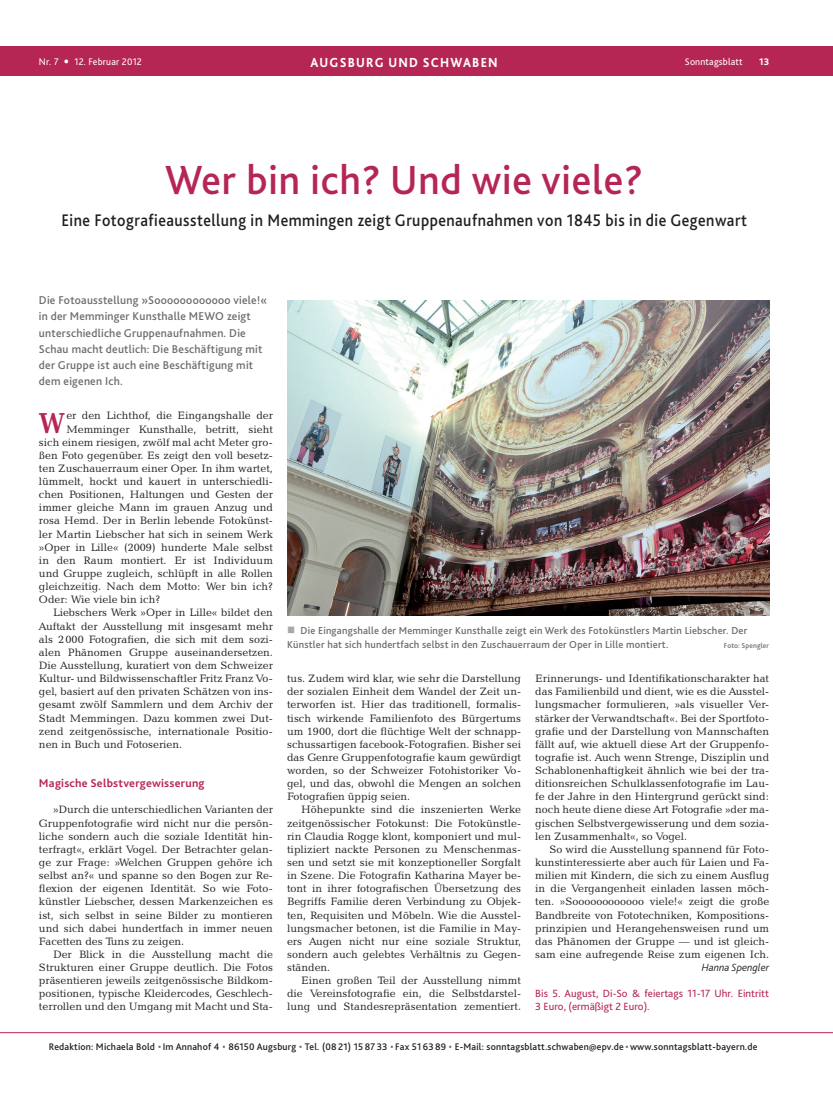
<style>
.page{position:relative;width:833px;height:1117px;background:#fff}
.page>*{position:absolute;margin:0;border:0;box-sizing:border-box;transform-origin:0 0}
.t1{font:500 42.5px "Bliss 2";letter-spacing:.02em;color:#b62654;scale:.95 1}
.t2{font:700 29.5px "Candida BT";color:#b62654;scale:.9 1}
.t3{font:500 17.5px "Bliss 2";letter-spacing:.03em;color:#231f20;scale:.9 1}
.t4{font:800 13.75px "Bliss 2";letter-spacing:.1em;color:#fff;scale:.9 1}
.t5{font:500 11.88px/16.2px "Bliss 2";letter-spacing:.02em;color:#6c6d70}
.t6{font:700 11.88px "Bliss 2";letter-spacing:.02em;color:#b62654}
.t7{font:11px/13.1px "Candida BT";color:#231f20;text-align:justify}
.t8{font:11px/13.1px "Bliss 2";color:#b62654}
.t9{font:italic 300 11px "Bliss 2";color:#231f20}
.t10{font:500 10.62px/13.8px "Bliss 2";letter-spacing:.02em;color:#6c6d70}
.t11{font:500 10px "Bliss 2";letter-spacing:.02em;color:#231f20}
.t12{font:10px "Bliss 2";letter-spacing:.02em;color:#fff}
.t13{font:800 10px "Bliss 2";color:#fff}
.t14{font:500 7.5px "Bliss 2";letter-spacing:.02em;color:#6c6d70}
.s1{font-size:17.5px}
.s2{color:#a8a9ad}
.s3{color:#6c6d70}
</style>
<div class="page">
<div style="left:0;top:47px;width:833px;height:29px;background:#b62654"></div>
<hr style="left:0;top:1032px;width:833px;height:1px;background:#b62654">
<img style="left:287px;top:300px;width:482px;height:315px">
<p class="t12" style="left:39px;top:58px;width:104px">Nr. 7 <span class="s1">•</span> 12. Februar 2012</p>
<p class="t4" style="left:310px;top:57px;width:210px">AUGSBURG UND SCHWABEN</p>
<p class="t12" style="left:685px;top:58px;width:59px">Sonntagsblatt</p>
<p class="t13" style="left:759px;top:58px;width:12px">13</p>
<h1 class="t1" style="left:165px;top:164px;width:505px">Wer bin ich? Und wie viele?</h1>
<h3 class="t3" style="left:61px;top:213px;width:763px">Eine Fotografieausstellung in Memmingen zeigt Gruppenaufnahmen von 1845 bis in die Gegenwart</h3>
<p class="t5" style="left:39px;top:293px;width:230px">Die Fotoausstellung »Soooooooooooo viele!« in der Memminger Kunsthalle MEWO zeigt unterschiedliche Gruppenaufnahmen. Die Schau macht deutlich: Die Beschäftigung mit der Gruppe ist auch eine Beschäftigung mit dem eigenen Ich.</p>
<h2 class="t2" style="left:39px;top:412px;width:30px">W</h2>
<p class="t7" style="left:66px;top:410px;width:208px">er den Lichthof, die Eingangshalle der</p>
<p class="t7" style="left:66px;top:423px;width:208px">Memminger Kunsthalle, betritt, sieht</p>
<p class="t7" style="left:39px;top:436px;width:235px">sich einem riesigen, zwölf mal acht Meter gro-</p>
<p class="t7" style="left:39px;top:449px;width:235px">ßen Foto gegenüber. Es zeigt den voll besetz-</p>
<p class="t7" style="left:39px;top:462px;width:235px">ten Zuschauerraum einer Oper. In ihm wartet,</p>
<p class="t7" style="left:39px;top:475px;width:235px">lümmelt, hockt und kauert in unterschiedli-</p>
<p class="t7" style="left:39px;top:489px;width:235px">chen Positionen, Haltungen und Gesten der</p>
<p class="t7" style="left:39px;top:502px;width:235px">immer gleiche Mann im grauen Anzug und</p>
<p class="t7" style="left:39px;top:515px;width:235px">rosa Hemd. Der in Berlin lebende Fotokünst-</p>
<p class="t7" style="left:39px;top:528px;width:235px">ler Martin Liebscher hat sich in seinem Werk</p>
<p class="t7" style="left:39px;top:541px;width:235px">»Oper in Lille« (2009) hunderte Male selbst</p>
<p class="t7" style="left:39px;top:554px;width:235px">in den Raum montiert. Er ist Individuum</p>
<p class="t7" style="left:39px;top:567px;width:235px">und Gruppe zugleich, schlüpft in alle Rollen</p>
<p class="t7" style="left:39px;top:580px;width:235px">gleichzeitig. Nach dem Motto: Wer bin ich?</p>
<p class="t7" style="left:39px;top:594px;width:123px">Oder: Wie viele bin ich?</p>
<p class="t7" style="left:53px;top:607px;width:221px">Liebschers Werk »Oper in Lille« bildet den</p>
<p class="t7" style="left:39px;top:620px;width:235px">Auftakt der Ausstellung mit insgesamt mehr</p>
<p class="t7" style="left:39px;top:633px;width:235px">als 2 000 Fotografien, die sich mit dem sozi-</p>
<p class="t7" style="left:39px;top:646px;width:235px">alen Phänomen Gruppe auseinandersetzen.</p>
<p class="t7" style="left:39px;top:659px;width:235px">Die Ausstellung, kuratiert von dem Schweizer</p>
<p class="t7" style="left:39px;top:672px;width:235px">Kultur- und Bildwissenschaftler Fritz Franz Vo-</p>
<p class="t7" style="left:39px;top:685px;width:235px">gel, basiert auf den privaten Schätzen von ins-</p>
<p class="t7" style="left:39px;top:699px;width:235px">gesamt zwölf Sammlern und dem Archiv der</p>
<p class="t7" style="left:39px;top:712px;width:235px">Stadt Memmingen. Dazu kommen zwei Dut-</p>
<p class="t7" style="left:39px;top:725px;width:235px">zend zeitgenössische, internationale Positio-</p>
<p class="t7" style="left:39px;top:738px;width:145px">nen in Buch und Fotoserien.</p>
<p class="t6" style="left:39px;top:778px;width:167px">Magische Selbstvergewisserung</p>
<p class="t7" style="left:39px;top:804px;width:235px;text-indent:14px">»Durch die unterschiedlichen Varianten der Gruppenfotografie wird nicht nur die persön&shy;liche sondern auch die soziale Identität hin&shy;terfragt«, erklärt Vogel. Der Betrachter gelan&shy;ge zur Frage: »Welchen Gruppen gehöre ich selbst an?« und spanne so den Bogen zur Re&shy;flexion der eigenen Identität. So wie Foto&shy;künstler Liebscher, dessen Markenzeichen es ist, sich selbst in seine Bilder zu montieren und sich dabei hundertfach in immer neuen Facetten des Tuns zu zeigen.</p>
<p class="t7" style="left:39px;top:948px;width:235px;text-indent:14px">Der Blick in die Ausstellung macht die Strukturen einer Gruppe deutlich. Die Fotos präsentieren jeweils zeitgenössische Bildkom&shy;positionen, typische Kleidercodes, Geschlech&shy;terrollen und den Umgang mit Macht und Sta-</p>
<p class="t10" style="left:287px;top:624px;width:462px"><span class="s2">■</span> Die Eingangshalle der Memminger Kunsthalle zeigt ein Werk des Fotokünstlers Martin Liebscher. Der<br>Künstler hat sich hundertfach selbst in den Zuschauerraum der Oper in Lille montiert.</p>
<p class="t14" style="left:724px;top:642px;width:47px">Foto: Spengler</p>
<p class="t7" style="left:287px;top:672px;width:235px">tus. Zudem wird klar, wie sehr die Darstellung der sozialen Einheit dem Wandel der Zeit un&shy;terworfen ist. Hier das traditionell, formalis&shy;tisch wirkende Familienfoto des Bürgertums um 1900, dort die flüchtige Welt der schnapp&shy;schussartigen facebook-Fotografien. Bisher sei das Genre Gruppenfotografie kaum gewürdigt worden, so der Schweizer Fotohistoriker Vo&shy;gel, und das, obwohl die Mengen an solchen Fotografien üppig seien.</p>
<p class="t7" style="left:287px;top:804px;width:235px;text-indent:14px">Höhepunkte sind die inszenierten Werke zeitgenössischer Fotokunst: Die Fotokünstle&shy;rin Claudia Rogge klont, komponiert und mul&shy;tipliziert nackte Personen zu Menschenmas&shy;sen und setzt sie mit konzeptioneller Sorgfalt in Szene. Die Fotografin Katharina Mayer be&shy;tont in ihrer fotografischen Übersetzung des Begriffs Familie deren Verbindung zu Objek&shy;ten, Requisiten und Möbeln. Wie die Ausstel&shy;lungsmacher betonen, ist die Familie in May&shy;ers Augen nicht nur eine soziale Struktur, sondern auch gelebtes Verhältnis zu Gegen&shy;ständen.</p>
<p class="t7" style="left:287px;top:974px;width:235px;text-indent:14px">Einen großen Teil der Ausstellung nimmt die Vereinsfotografie ein, die Selbstdarstel&shy;lung und Standesrepräsentation zementiert.</p>
<p class="t7" style="left:535px;top:672px;width:235px">Erinnerungs- und Identifikationscharakter hat das Familienbild und dient, wie es die Ausstel&shy;lungsmacher formulieren, »als visueller Ver&shy;stärker der Verwandtschaft«. Bei der Sportfoto&shy;grafie und der Darstellung von Mannschaften fällt auf, wie aktuell diese Art der Gruppenfo&shy;tografie ist. Auch wenn Strenge, Disziplin und Schablonenhaftigkeit ähnlich wie bei der tra&shy;ditionsreichen Schulklassenfotografie im Lau&shy;fe der Jahre in den Hintergrund gerückt sind: noch heute diene diese Art Fotografie »der ma&shy;gischen Selbstvergewisserung und dem sozia&shy;len Zusammenhalt«, so Vogel.</p>
<p class="t7" style="left:535px;top:843px;width:235px;text-indent:14px">So wird die Ausstellung spannend für Foto&shy;kunstinteressierte aber auch für Laien und Fa&shy;milien mit Kindern, die sich zu einem Ausflug in die Vergangenheit einladen lassen möch&shy;ten. »Soooooooooooo viele!« zeigt die große Bandbreite von Fototechniken, Kompositions&shy;prinzipien und Herangehensweisen rund um das Phänomen der Gruppe — und ist gleich&shy;sam eine aufregende Reise zum eigenen Ich.</p>
<p class="t9" style="left:701px;top:962px;width:69px">Hanna Spengler</p>
<p class="t8" style="left:535px;top:987px;width:235px">Bis 5. August, Di-So &amp; feiertags 11-17 Uhr. Eintritt<br>3 Euro, (ermäßigt 2 Euro) .</p>
<p class="t11" style="left:49px;top:1042px;width:710px">Redaktion: Michaela Bold <span class="s3">•</span> Im Annahof 4 <span class="s3">•</span> 86150 Augsburg <span class="s3">•</span> Tel. (08 21) 15 87 33 <span class="s3">•</span> Fax 51 63 89 <span class="s3">•</span> E-Mail: sonntagsblatt.schwaben@epv.de <span class="s3">•</span> www.sonntagsblatt-bayern.de</p>
</div>
